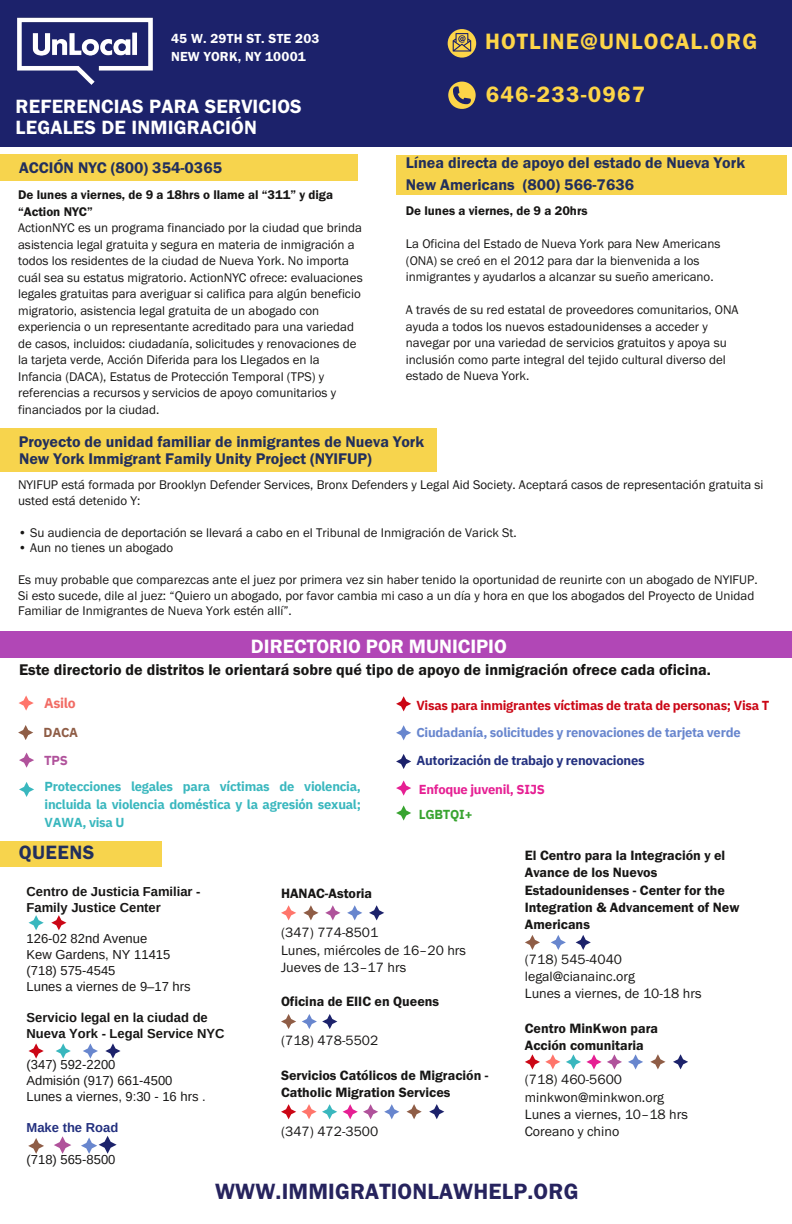
<style>
.page{position:relative;width:792px;height:1224px;background:#fff}
.page>*{position:absolute;margin:0;border:0;box-sizing:border-box;transform-origin:0 0}
.t1{font:600 23px "Franklin Gothic FS";letter-spacing:.05em;color:#fdd548}
.t2{font:600 22.9px "Franklin Gothic FS";letter-spacing:.01em;color:#26235e}
.t3{font:600 20px "Franklin Gothic FS";color:#fff}
.t4{font:600 20px "Franklin Gothic FS";letter-spacing:.025em;color:#222f5c}
.t5{font:600 19.9px/21px "Franklin Gothic FS";letter-spacing:.01em;color:#fff}
.t6{font:600 16px/21.8px "Franklin Gothic FS";color:#222f5c}
.t7{font:600 16px "Franklin Gothic FS";color:#171615}
.t8{font:600 14px/17.2px "Franklin Gothic FS";color:#171615}
.t9{font:14px/17.2px "Franklin Gothic FS";color:#171615}
.t10{font:700 14px "IBM Plex Sans";letter-spacing:-.02em;color:#f16c65}
.t11{font:600 13.6px/18.8px "Franklin Gothic FS";letter-spacing:.015em;color:#fff}
.t12{font:13px/16.5px "Franklin Gothic FS";color:#171615}
.t13{font:13px "Arimo";color:#171615}
.t14{font:700 13px/18px "IBM Plex Sans";letter-spacing:-.02em;color:#39b7be;text-align:justify}
.t15{font:700 13px/15.8px "Arimo";color:#171615}
.t16{font:600 13px/16.5px "Franklin Gothic FS";color:#171615}
.t17{font:700 13px "IBM Plex Sans";letter-spacing:-.02em;color:#cb0615}
.t18{font:700 13px "IBM Plex Sans";letter-spacing:-.02em;color:#6886ce}
.t19{font:700 13px "IBM Plex Sans";letter-spacing:-.02em;color:#23307f}
.t20{font:700 13px "IBM Plex Sans";letter-spacing:-.02em;color:#e61f93}
.t21{font:700 13px "Arimo";color:#23307f}
.t22{font:700 13px "IBM Plex Sans";letter-spacing:-.02em;color:#38a430}
.t23{font:700 13px "IBM Plex Sans";color:#8f5d46}
.t24{font:700 13px "IBM Plex Sans";color:#b0529b}
</style>
<div class="page">
<div style="left:0;top:155px;width:358px;height:26px;background:#f7d44d"></div>
<div style="left:396px;top:155px;width:391px;height:39px;background:#f7d44d"></div>
<div style="left:0;top:429px;width:437px;height:43px;background:#f7d44d"></div>
<div style="left:0;top:0;width:792px;height:147px;background:#1c226b"></div>
<svg style="left:448px;top:82px;width:28px;height:27px"></svg>
<svg style="left:448px;top:29px;width:28px;height:29px"></svg>
<img style="left:17px;top:17px;width:136px;height:68px">
<div style="left:0;top:841px;width:162px;height:25px;background:#f7d44d"></div>
<svg style="left:29px;top:915px;width:15px;height:15px"></svg>
<svg style="left:51px;top:915px;width:15px;height:15px"></svg>
<svg style="left:29px;top:1043px;width:15px;height:15px"></svg>
<svg style="left:56px;top:1043px;width:15px;height:15px"></svg>
<svg style="left:83px;top:1043px;width:15px;height:15px"></svg>
<svg style="left:105px;top:1043px;width:15px;height:15px"></svg>
<svg style="left:28px;top:1138px;width:16px;height:16px"></svg>
<svg style="left:54px;top:1136px;width:17px;height:18px"></svg>
<svg style="left:81px;top:1136px;width:36px;height:18px"></svg>
<svg style="left:281px;top:905px;width:15px;height:15px"></svg>
<svg style="left:303px;top:905px;width:15px;height:15px"></svg>
<svg style="left:325px;top:905px;width:15px;height:15px"></svg>
<svg style="left:347px;top:905px;width:15px;height:15px"></svg>
<svg style="left:369px;top:905px;width:15px;height:15px"></svg>
<svg style="left:281px;top:1014px;width:15px;height:15px"></svg>
<svg style="left:302px;top:1014px;width:35px;height:15px"></svg>
<svg style="left:407px;top:1104px;width:15px;height:15px"></svg>
<svg style="left:322px;top:1104px;width:15px;height:15px"></svg>
<svg style="left:281px;top:1104px;width:35px;height:15px"></svg>
<svg style="left:384px;top:1104px;width:15px;height:15px"></svg>
<svg style="left:429px;top:1104px;width:15px;height:15px"></svg>
<svg style="left:343px;top:1104px;width:35px;height:15px"></svg>
<svg style="left:525px;top:935px;width:15px;height:15px"></svg>
<svg style="left:551px;top:935px;width:15px;height:15px"></svg>
<svg style="left:576px;top:935px;width:15px;height:15px"></svg>
<div style="left:0;top:631px;width:792px;height:27px;background:#b147b6"></div>
<svg style="left:19px;top:782px;width:15px;height:15px"></svg>
<svg style="left:396px;top:780px;width:15px;height:15px"></svg>
<svg style="left:396px;top:754px;width:15px;height:15px"></svg>
<svg style="left:396px;top:725px;width:15px;height:15px"></svg>
<svg style="left:396px;top:696px;width:15px;height:15px"></svg>
<svg style="left:19px;top:753px;width:15px;height:15px"></svg>
<svg style="left:18px;top:725px;width:15px;height:15px"></svg>
<svg style="left:19px;top:695px;width:15px;height:15px"></svg>
<svg style="left:396px;top:805px;width:15px;height:15px"></svg>
<svg style="left:650px;top:1054px;width:15px;height:15px"></svg>
<svg style="left:607px;top:1054px;width:15px;height:15px"></svg>
<svg style="left:525px;top:1054px;width:35px;height:15px"></svg>
<svg style="left:628px;top:1054px;width:15px;height:15px"></svg>
<svg style="left:673px;top:1054px;width:15px;height:15px"></svg>
<svg style="left:566px;top:1054px;width:35px;height:15px"></svg>
<p class="t11" style="left:171px;top:29px;width:150px">45 W. 29TH ST. STE 203<br>NEW YORK, NY 10001</p>
<h3 class="t5" style="left:16px;top:96px;width:288px">REFERENCIAS PARA SERVICIOS<br>LEGALES DE INMIGRACIÓN</h3>
<p class="t6" style="left:19px;top:157px;width:205px">ACCIÓN NYC (800) 354-0365</p>
<h5 class="t16" style="left:18px;top:187px;width:317px">De lunes a viernes, de 9 a 18hrs o llame al “311” y diga “Action NYC”</h5>
<p class="t12" style="left:18px;top:220px;width:346px">ActionNYC es un programa financiado por la ciudad que brinda asistencia legal gratuita y segura en materia de inmigración a todos los residentes de la ciudad de Nueva York. No importa cuál sea su estatus migratorio. ActionNYC ofrece: evaluaciones legales gratuitas para averiguar si califica para algún beneficio migratorio, asistencia legal gratuita de un abogado con experiencia o un representante acreditado para una variedad de casos, incluidos: ciudadanía, solicitudes y renovaciones de la tarjeta verde, Acción Diferida para los Llegados en la Infancia (DACA), Estatus de Protección Temporal (TPS) y referencias a recursos y servicios de apoyo comunitarios y financiados por la ciudad.</p>
<h6 class="t1" style="left:485px;top:30px;width:274px">HOTLINE@UNLOCAL.ORG</h6>
<p class="t1" style="left:486px;top:83px;width:161px">646-233-0967</p>
<p class="t6" style="left:406px;top:152px;width:341px">Línea directa de apoyo del estado de Nueva York<br>New Americans (800) 566-7636</p>
<p class="t16" style="left:406px;top:203px;width:183px">De lunes a viernes, de 9 a 20hrs</p>
<h4 class="t12" style="left:406px;top:236px;width:316px">La Oficina del Estado de Nueva York para New Americans (ONA) se creó en el 2012 para dar la bienvenida a los inmigrantes y ayudarlos a alcanzar su sueño americano.</h4>
<h4 class="t12" style="left:406px;top:302px;width:334px">A través de su red estatal de proveedores comunitarios, ONA ayuda a todos los nuevos estadounidenses a acceder y navegar por una variedad de servicios gratuitos y apoya su inclusión como parte integral del tejido cultural diverso del estado de Nueva York.</h4>
<p class="t6" style="left:19px;top:430px;width:407px">Proyecto de unidad familiar de inmigrantes de Nueva York</p>
<p class="t6" style="left:19px;top:448px;width:354px">New York Immigrant Family Unity Project (NYIFUP)</p>
<h1 class="t12" style="left:18px;top:477px;width:747px;line-height:15.8px">NYIFUP está formada por Brooklyn Defender Services, Bronx Defenders y Legal Aid Society. Aceptará casos de representación gratuita si usted está detenido Y:</h1>
<p class="t12" style="left:18px;top:524px;width:500px">• Su audiencia de deportación se llevará a cabo en el Tribunal de Inmigración de Varick St.</p>
<h1 class="t12" style="left:18px;top:540px;width:157px">• Aun no tienes un abogado</h1>
<h2 class="t12" style="left:18px;top:572px;width:741px;line-height:15.8px">Es muy probable que comparezcas ante el juez por primera vez sin haber tenido la oportunidad de reunirte con un abogado de NYIFUP.<br>Si esto sucede, dile al juez: “Quiero un abogado, por favor cambia mi caso a un día y hora en que los abogados del Proyecto de Unidad<br>Familiar de Inmigrantes de Nueva York estén allí”.</h2>
<p class="t3" style="left:251px;top:636px;width:257px">DIRECTORIO POR MUNICIPIO</p>
<p class="t7" style="left:19px;top:662px;width:693px">Este directorio de distritos le orientará sobre qué tipo de apoyo de inmigración ofrece cada oficina.</p>
<p class="t10" style="left:44px;top:693px;width:33px">Asilo</p>
<h6 class="t17" style="left:416px;top:697px;width:354px">Visas para inmigrantes víctimas de trata de personas; Visa T</h6>
<p class="t23" style="left:44px;top:724px;width:36px">DACA</p>
<h6 class="t24" style="left:44px;top:751px;width:25px">TPS</h6>
<p class="t14" style="left:45px;top:777px;width:318px">Protecciones legales para víctimas de violencia, incluida la violencia doméstica y la agresión sexual; VAWA, visa U</p>
<p class="t18" style="left:416px;top:724px;width:326px">Ciudadanía, solicitudes y renovaciones de tarjeta verde</p>
<p class="t19" style="left:416px;top:751px;width:230px">Autorización de trabajo y renovaciones</p>
<p class="t20" style="left:419px;top:780px;width:128px">Enfoque juvenil, SIJS</p>
<p class="t22" style="left:419px;top:806px;width:55px">LGBTQI+</p>
<p class="t4" style="left:19px;top:843px;width:77px">QUEENS</p>
<p class="t15" style="left:27px;top:884px;width:176px">Centro de Justicia Familiar -<br>Family Justice Center</p>
<p class="t13" style="left:27px;top:932px;width:122px">126-02 82nd Avenue</p>
<p class="t13" style="left:27px;top:947px;width:145px">Kew Gardens, NY 11415</p>
<h2 class="t13" style="left:27px;top:963px;width:90px">(718) 575-4545</h2>
<h4 class="t13" style="left:27px;top:979px;width:166px">Lunes a viernes de 9–17 hrs</h4>
<p class="t15" style="left:27px;top:1010px;width:199px">Servicio legal en la ciudad de<br>Nueva York - Legal Service NYC</p>
<h6 class="t13" style="left:27px;top:1058px;width:90px">(347) 592-2200</h6>
<p class="t13" style="left:27px;top:1073px;width:147px">Admisión (917) 661-4500</p>
<h6 class="t13" style="left:27px;top:1089px;width:181px">Lunes a viernes, 9:30 - 16 hrs .</h6>
<p class="t21" style="left:27px;top:1121px;width:93px">Make the Road</p>
<h5 class="t13" style="left:27px;top:1152px;width:90px">(718) 565-8500</h5>
<p class="t8" style="left:281px;top:885px;width:93px">HANAC-Astoria</p>
<h6 class="t9" style="left:281px;top:924px;width:99px">(347) 774-8501</h6>
<p class="t9" style="left:281px;top:942px;width:187px">Lunes, miércoles de 16–20 hrs<br>Jueves de 13–17 hrs</p>
<h5 class="t8" style="left:281px;top:993px;width:160px">Oficina de EIIC en Queens</h5>
<p class="t9" style="left:281px;top:1032px;width:99px">(718) 478-5502</p>
<h6 class="t8" style="left:281px;top:1067px;width:209px">Servicios Católicos de Migración -<br>Catholic Migration Services</h6>
<p class="t9" style="left:281px;top:1123px;width:99px">(347) 472-3500</p>
<h6 class="t8" style="left:525px;top:847px;width:216px">El Centro para la Integración y el<br>Avance de los Nuevos<br>Estadounidenses - Center for the<br>Integration &amp; Advancement of New<br>Americans</h6>
<p class="t9" style="left:525px;top:951px;width:99px">(718) 545-4040</p>
<h6 class="t9" style="left:525px;top:968px;width:112px">legal@cianainc.org</h6>
<p class="t9" style="left:525px;top:985px;width:178px">Lunes a viernes, de 10-18 hrs</p>
<h5 class="t8" style="left:525px;top:1020px;width:135px">Centro MinKwon para<br>Acción comunitaria</h5>
<h2 class="t9" style="left:525px;top:1071px;width:99px">(718) 460-5600</h2>
<h6 class="t9" style="left:525px;top:1089px;width:141px">minkwon@minkwon.org</h6>
<p class="t9" style="left:525px;top:1106px;width:165px">Lunes a viernes, 10–18 hrs</p>
<p class="t9" style="left:525px;top:1123px;width:96px">Coreano y chino</p>
<p class="t2" style="left:215px;top:1180px;width:365px">WWW.IMMIGRATIONLAWHELP.ORG</p>
</div>
